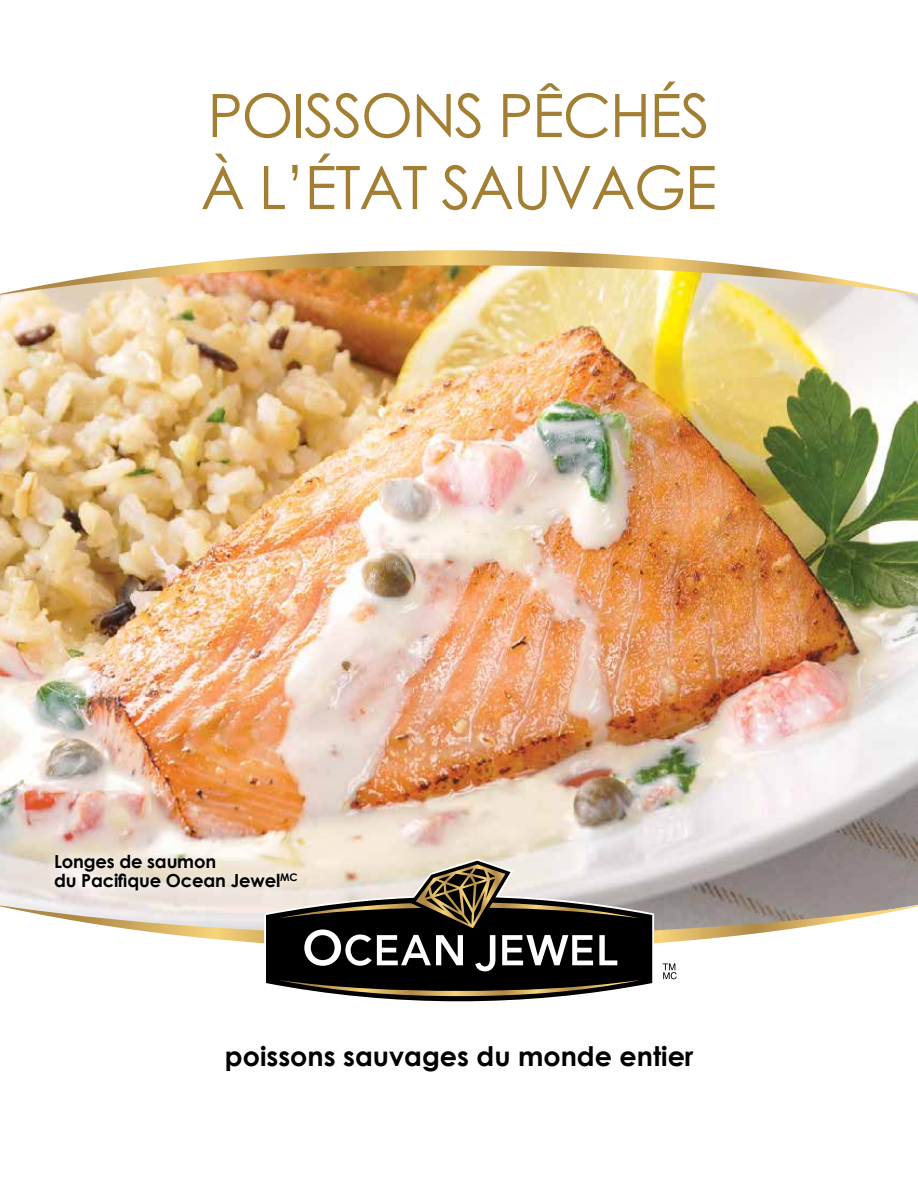
<style>
.page{position:relative;width:918px;height:1188px;background:#fff}
.page>*{position:absolute;margin:0;border:0;box-sizing:border-box;transform-origin:0 0}
.t1{font:60px/72px "Century Gothic";letter-spacing:-.025em;color:#a27f32}
.t2{font:700 27px "Century Gothic";color:#000}
.t3{font:700 18px/19.5px "Century Gothic";letter-spacing:-.01em;color:#000}
</style>
<div class="page">
<img style="left:0;top:298px;width:918px;height:563px">
<svg style="left:45px;top:846px;width:261px;height:15px"></svg>
<svg style="left:0;top:295px;width:918px;height:3px;background:#e6c998"></svg>
<img style="left:0;top:250px;width:918px;height:45px">
<svg style="left:262px;top:857px;width:394px;height:4px;background:#ede3d5"></svg>
<svg style="left:355px;top:996px;width:208px;height:6px"></svg>
<svg style="left:0;top:861px;width:918px;height:135px"></svg>
<h1 class="t1" style="left:201px;top:79px;width:518px">POISSONS PÊCHÉS<br>À L’ÉTAT SAUVAGE</h1>
<p class="t3" style="left:54px;top:850px;width:245px">Longes de saumon<br>du Pacifique Ocean Jewel<sup>MC</sup></p>
<h2 class="t2" style="left:225px;top:1036px;width:470px">poissons sauvages du monde entier</h2>
</div>
